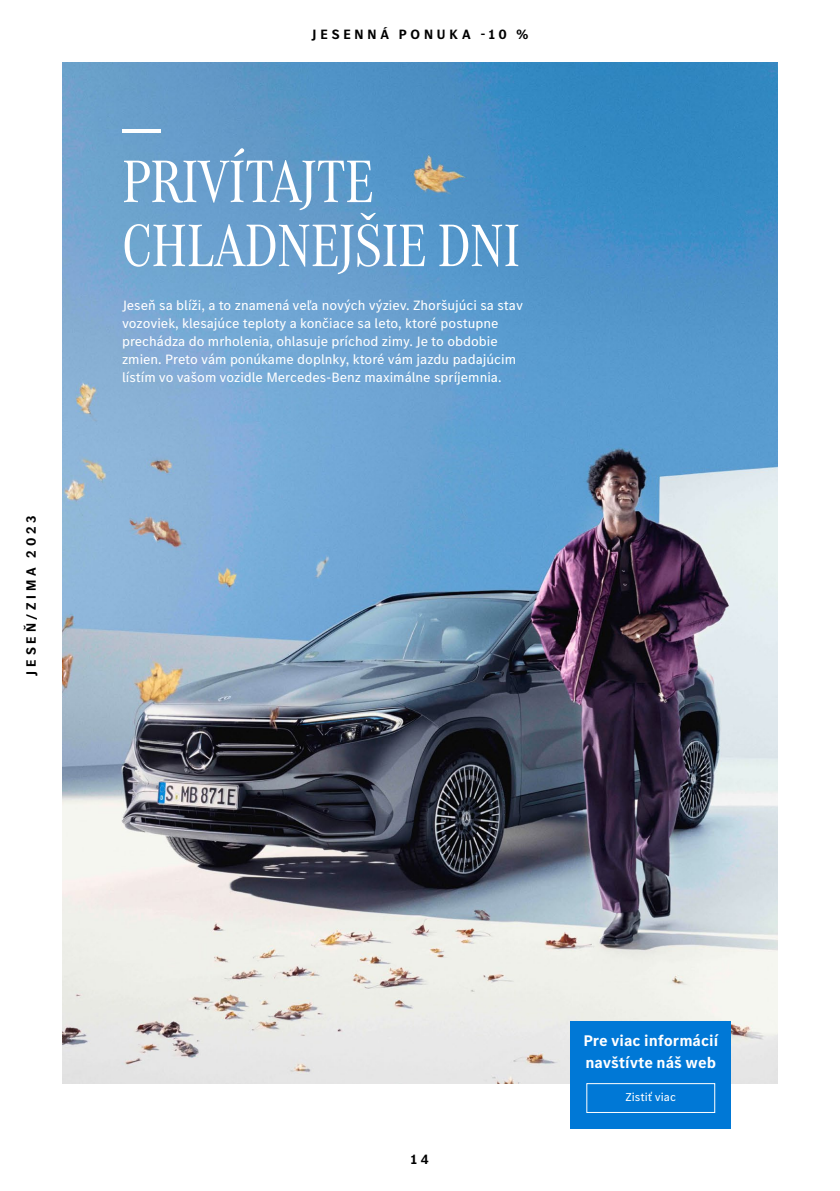
<style>
.page{position:relative;width:840px;height:1191px;background:#fff}
.page>*{position:absolute;margin:0;border:0;box-sizing:border-box;transform-origin:0 0}
.t1{font:62px/64px "MB Corpo A Title Cond";letter-spacing:-.005em;color:#fff}
.t2{font:700 16px/22px "MB Corpo S Text";color:#fff}
.t3{font:14px/18px "MB Corpo S Text";color:#fff}
.t4{font:700 14px "MB Corpo S Title";letter-spacing:.27em;color:#000}
.t5{font:12px "MB Corpo S Text";color:#fff}
</style>
<div class="page">
<img style="left:62px;top:62px;width:715px;height:1021px">
<hr style="left:122px;top:129px;width:38px;height:3px;background:#fff">
<div style="left:570px;top:1021px;width:160px;height:107px;background:#0078d6"></div>
<div style="left:586px;top:1083px;width:128px;height:30px;border:1px solid #fff"></div>
<p class="t4" style="left:22px;top:675px;width:162px;rotate:-90deg">JESEŇ/ZIMA 2023</p>
<p class="t4" style="left:311px;top:25px;width:218px">JESENNÁ PONUKA -10 %</p>
<h1 class="t1" style="left:122px;top:145px;width:399px">PRIVÍTAJTE<br>CHLADNEJŠIE DNI</h1>
<p class="t3" style="left:122px;top:296px;width:402px">Jeseň sa blíži, a to znamená veľa nových výziev. Zhoršujúci sa stav vozoviek, klesajúce teploty a končiace sa leto, ktoré postupne prechádza do mrholenia, ohlasuje príchod zimy. Je to obdobie zmien. Preto vám ponúkame doplnky, ktoré vám jazdu padajúcim lístím vo vašom vozidle Mercedes-Benz maximálne spríjemnia.</p>
<p class="t4" style="left:411px;top:1150px;width:19px">1 4</p>
<p class="t2" style="left:583px;top:1028px;width:136px">Pre viac informácií navštívte náš web</p>
<p class="t5" style="left:625px;top:1089px;width:52px">Zistiť viac</p>
</div>
